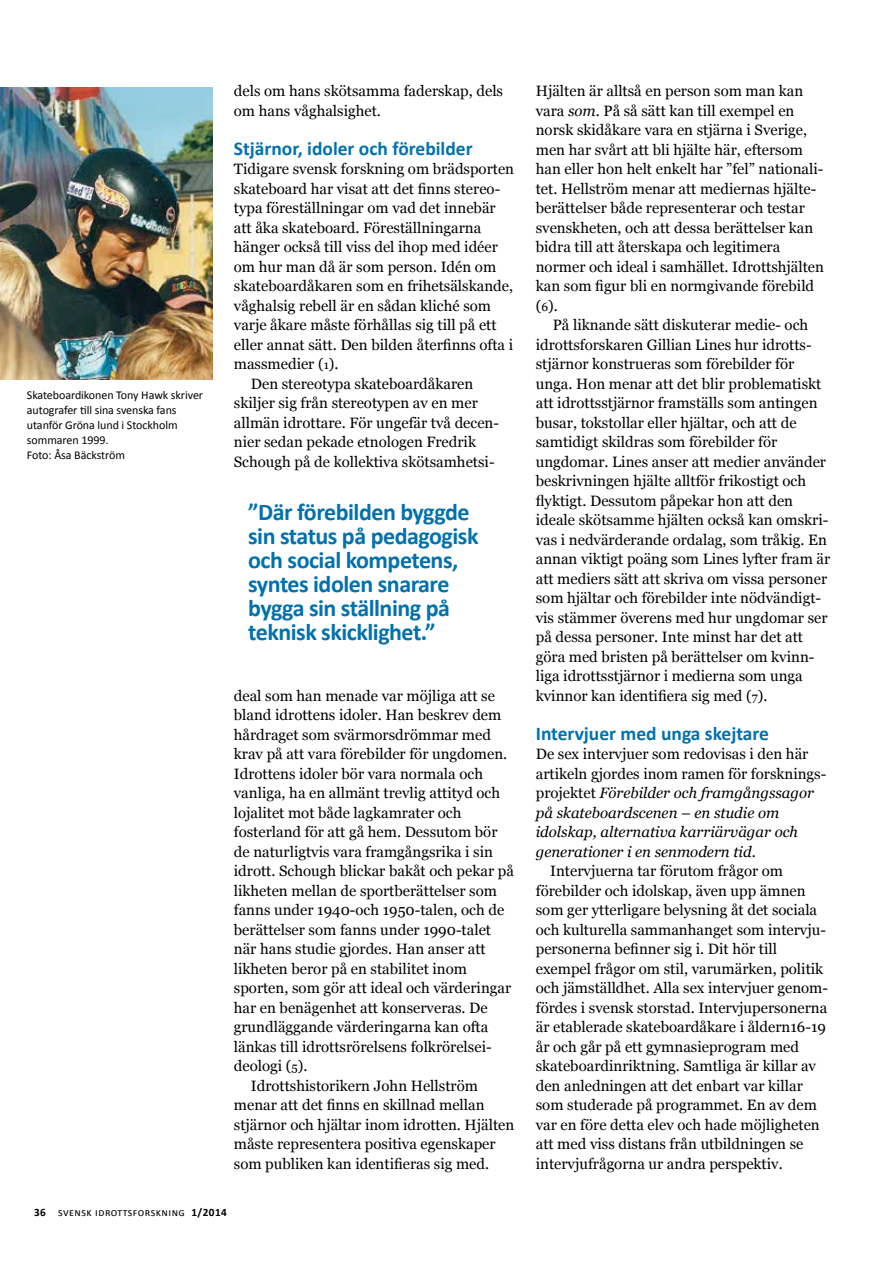
<style>
.page{position:relative;width:893px;height:1263px;background:#fff}
.page>*{position:absolute;margin:0;border:0;box-sizing:border-box;transform-origin:0 0}
.t1{font:700 24px/24px "Calibri";letter-spacing:-.02em;color:#0071ae}
.t2{font:700 19.5px "Calibri";color:#0071ae}
.t3{font:15px/19.5px "Georgia";color:#000}
.t4{font:italic 15px "Georgia";color:#000}
.t5{font:12px/15px "Calibri";letter-spacing:-.005em;color:#000}
.t6{font:11.25px "Calibri";letter-spacing:.04em;color:#000}
.s1{font-size:12px}
.s2{font-weight:700}
.s3{font-style:italic}
.s4{font-style:normal}
</style>
<div class="page">
<img style="left:0;top:88px;width:213px;height:291px">
<p class="t5" style="left:27px;top:387px;width:178px">Skateboardikonen Tony Hawk skriver autografer till sina svenska fans utanför Gröna lund i Stockholm sommaren 1999.<br>Foto: Åsa Bäckström</p>
<p class="t3" style="left:234px;top:80px;width:271px">dels om hans skötsamma faderskap, dels om hans våghalsighet.</p>
<h2 class="t2" style="left:234px;top:136px;width:240px">Stjärnor, idoler och förebilder</h2>
<p class="t3" style="left:234px;top:158px;width:282px">Tidigare svensk forskning om brädsporten</p>
<p class="t3" style="left:234px;top:178px;width:268px">skateboard har visat att det finns stereo-</p>
<p class="t3" style="left:234px;top:197px;width:263px">typa föreställningar om vad det innebär</p>
<p class="t3" style="left:234px;top:217px;width:249px">att åka skateboard. Föreställningarna</p>
<p class="t3" style="left:234px;top:236px;width:266px">hänger också till viss del ihop med idéer</p>
<p class="t3" style="left:234px;top:256px;width:264px">om hur man då är som person. Idén om</p>
<p class="t3" style="left:234px;top:275px;width:281px">skateboardåkaren som en frihetsälskande,</p>
<p class="t3" style="left:234px;top:295px;width:259px">våghalsig rebell är en sådan kliché som</p>
<p class="t3" style="left:234px;top:314px;width:264px">varje åkare måste förhållas sig till på ett</p>
<p class="t3" style="left:234px;top:334px;width:281px">eller annat sätt. Den bilden återfinns ofta i</p>
<p class="t3" style="left:234px;top:353px;width:106px">massmedier (<span class="s1">1</span>).</p>
<p class="t3" style="left:251px;top:373px;width:224px">Den stereotypa skateboardåkaren</p>
<p class="t3" style="left:234px;top:392px;width:245px">skiljer sig från stereotypen av en mer</p>
<p class="t3" style="left:234px;top:412px;width:267px">allmän idrottare. För ungefär två decen-</p>
<p class="t3" style="left:234px;top:431px;width:244px">nier sedan pekade etnologen Fredrik</p>
<p class="t3" style="left:234px;top:451px;width:262px">Schough på de kollektiva skötsamhetsi-</p>
<h1 class="t1" style="left:248px;top:500px;width:232px">”Där förebilden byggde sin status på pedagogisk och social kompetens, syntes idolen snarare bygga sin ställning på teknisk skicklighet.”</h1>
<p class="t3" style="left:234px;top:685px;width:263px">deal som han menade var möjliga att se</p>
<p class="t3" style="left:234px;top:704px;width:269px">bland idrottens idoler. Han beskrev dem</p>
<p class="t3" style="left:234px;top:724px;width:259px">hårdraget som svärmorsdrömmar med</p>
<p class="t3" style="left:234px;top:743px;width:275px">krav på att vara förebilder för ungdomen.</p>
<p class="t3" style="left:234px;top:763px;width:251px">Idrottens idoler bör vara normala och</p>
<p class="t3" style="left:234px;top:782px;width:268px">vanliga, ha en allmänt trevlig attityd och</p>
<p class="t3" style="left:234px;top:802px;width:229px">lojalitet mot både lagkamrater och</p>
<p class="t3" style="left:234px;top:821px;width:265px">fosterland för att gå hem. Dessutom bör</p>
<p class="t3" style="left:234px;top:841px;width:261px">de naturligtvis vara framgångsrika i sin</p>
<p class="t3" style="left:234px;top:860px;width:282px">idrott. Schough blickar bakåt och pekar på</p>
<p class="t3" style="left:234px;top:880px;width:265px">likheten mellan de sportberättelser som</p>
<p class="t3" style="left:234px;top:899px;width:272px">fanns under 1940-och 1950-talen, och de</p>
<p class="t3" style="left:234px;top:919px;width:259px">berättelser som fanns under 1990-talet</p>
<p class="t3" style="left:234px;top:938px;width:253px">när hans studie gjordes. Han anser att</p>
<p class="t3" style="left:234px;top:958px;width:235px">likheten beror på en stabilitet inom</p>
<p class="t3" style="left:234px;top:977px;width:279px">sporten, som gör att ideal och värderingar</p>
<p class="t3" style="left:234px;top:997px;width:255px">har en benägenhet att konserveras. De</p>
<p class="t3" style="left:234px;top:1016px;width:256px">grundläggande värderingarna kan ofta</p>
<p class="t3" style="left:234px;top:1036px;width:259px">länkas till idrottsrörelsens folkrörelsei-</p>
<p class="t3" style="left:234px;top:1055px;width:75px">deologi (<span class="s1">5</span>).</p>
<p class="t3" style="left:251px;top:1075px;width:229px">Idrottshistorikern John Hellström</p>
<p class="t3" style="left:234px;top:1094px;width:252px">menar att det finns en skillnad mellan</p>
<p class="t3" style="left:234px;top:1114px;width:282px">stjärnor och hjältar inom idrotten. Hjälten</p>
<p class="t3" style="left:234px;top:1133px;width:263px">måste representera positiva egenskaper</p>
<p class="t3" style="left:234px;top:1153px;width:257px">som publiken kan identifieras sig med.</p>
<p class="t6" style="left:34px;top:1205px;width:194px"><span class="s2">36</span> svensk idrottsforskning <span class="s2">1/2014</span></p>
<p class="t3" style="left:536px;top:80px;width:290px">Hjälten är alltså en person som man kan vara <span class="s3">som</span>. På så sätt kan till exempel en norsk skidåkare vara en stjärna i Sverige, men har svårt att bli hjälte här, eftersom han eller hon helt enkelt har ”fel” nationali&shy;tet. Hellström menar att mediernas hjälte&shy;berättelser både representerar och testar svenskheten, och att dessa berättelser kan bidra till att återskapa och legitimera normer och ideal i samhället. Idrottshjälten kan som figur bli en normgivande förebild (<span class="s1">6</span>).</p>
<p class="t3" style="left:536px;top:314px;width:296px;text-indent:17px">På liknande sätt diskuterar medie- och idrottsforskaren Gillian Lines hur idrotts&shy;stjärnor konstrueras som förebilder för unga. Hon menar att det blir problematiskt att idrottsstjärnor framställs som antingen busar, tokstollar eller hjältar, och att de samtidigt skildras som förebilder för ungdomar. Lines anser att medier använder beskrivningen hjälte alltför frikostigt och flyktigt. Dessutom påpekar hon att den ideale skötsamme hjälten också kan omskri&shy;vas i nedvärderande ordalag, som tråkig. En annan viktigt poäng som Lines lyfter fram är att mediers sätt att skriva om vissa personer som hjältar och förebilder inte nödvändigt&shy;vis stämmer överens med hur ungdomar ser på dessa personer. Inte minst har det att göra med bristen på berättelser om kvinn&shy;liga idrottsstjärnor i medierna som unga kvinnor kan identifiera sig med (<span class="s1">7</span>).</p>
<h2 class="t2" style="left:536px;top:721px;width:235px">Intervjuer med unga skejtare</h2>
<p class="t3" style="left:536px;top:743px;width:274px">De sex intervjuer som redovisas i den här</p>
<p class="t3" style="left:536px;top:763px;width:292px">artikeln gjordes inom ramen för forsknings-</p>
<p class="t4" style="left:536px;top:782px;width:280px"><span class="s4">projektet</span> Förebilder och framgångssagor</p>
<p class="t4" style="left:536px;top:801px;width:245px">på skateboardscenen – en studie om</p>
<p class="t4" style="left:536px;top:821px;width:264px">idolskap, alternativa karriärvägar och</p>
<p class="t4" style="left:536px;top:840px;width:221px">generationer i en senmodern tid<span class="s4">.</span></p>
<p class="t3" style="left:550px;top:860px;width:234px">Intervjuerna tar förutom frågor om</p>
<p class="t3" style="left:536px;top:880px;width:271px">förebilder och idolskap, även upp ämnen</p>
<p class="t3" style="left:536px;top:899px;width:283px">som ger ytterligare belysning åt det sociala</p>
<p class="t3" style="left:536px;top:919px;width:292px">och kulturella sammanhanget som intervju-</p>
<p class="t3" style="left:536px;top:938px;width:243px">personerna befinner sig i. Dit hör till</p>
<p class="t3" style="left:536px;top:958px;width:289px">exempel frågor om stil, varumärken, politik</p>
<p class="t3" style="left:536px;top:977px;width:294px">och jämställdhet. Alla sex intervjuer genom-</p>
<p class="t3" style="left:536px;top:997px;width:293px">fördes i svensk storstad. Intervjupersonerna</p>
<p class="t3" style="left:536px;top:1016px;width:292px">är etablerade skateboardåkare i åldern16-19</p>
<p class="t3" style="left:536px;top:1036px;width:265px">år och går på ett gymnasieprogram med</p>
<p class="t3" style="left:536px;top:1055px;width:282px">skateboardinriktning. Samtliga är killar av</p>
<p class="t3" style="left:536px;top:1075px;width:269px">den anledningen att det enbart var killar</p>
<p class="t3" style="left:536px;top:1094px;width:283px">som studerade på programmet. En av dem</p>
<p class="t3" style="left:536px;top:1114px;width:285px">var en före detta elev och hade möjligheten</p>
<p class="t3" style="left:536px;top:1133px;width:269px">att med viss distans från utbildningen se</p>
<p class="t3" style="left:536px;top:1153px;width:248px">intervjufrågorna ur andra perspektiv.</p>
</div>
